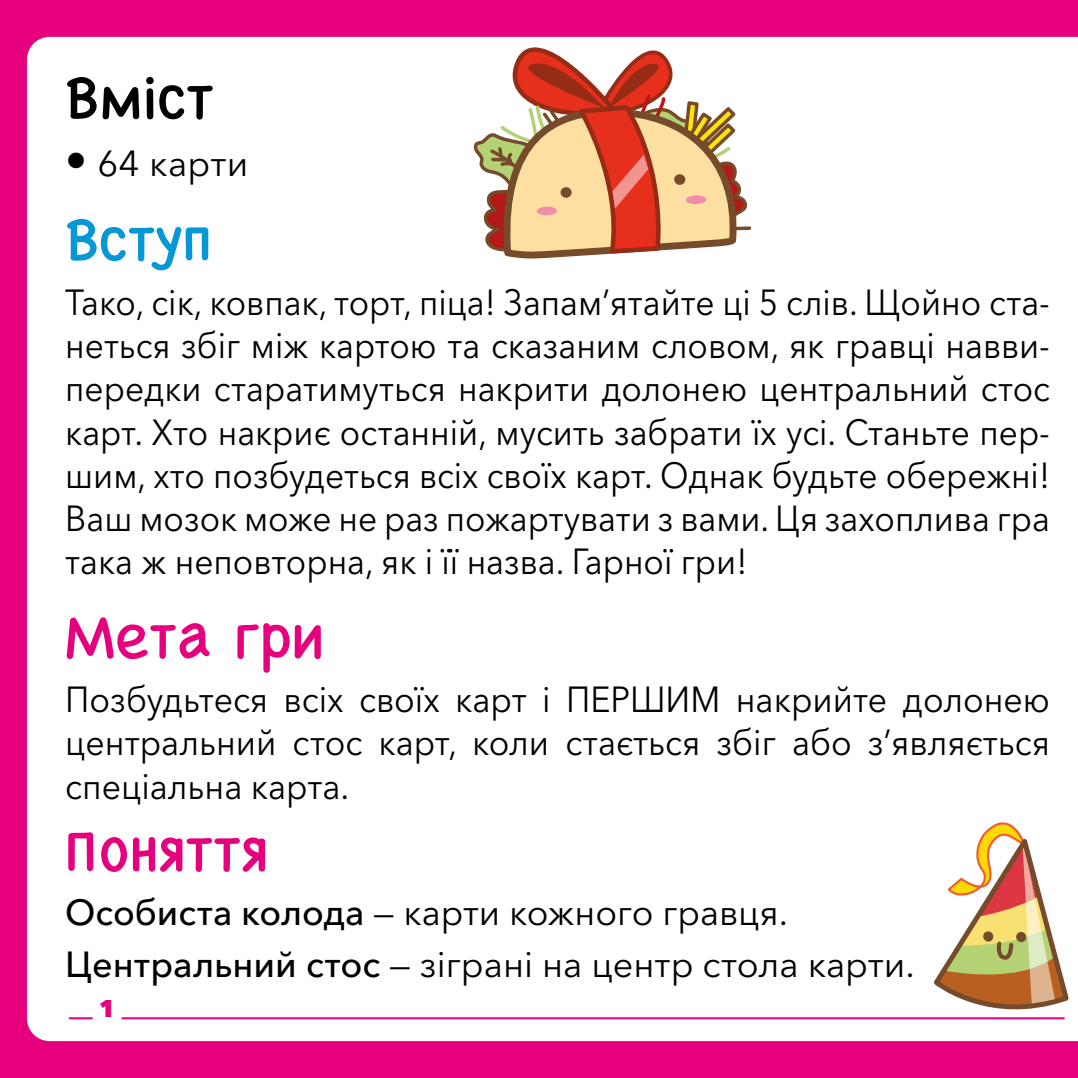
<style>
.page{position:relative;width:1078px;height:1078px;background:#fff}
.page>*{position:absolute;margin:0;border:0;box-sizing:border-box;transform-origin:0 0}
.t1{font:60px "Chalkboard SE";color:#e6007d}
.t2{font:60px "Chalkboard SE";color:#000}
.t3{font:60px "Chalkboard SE";color:#0698d6}
.t4{font:36px/43.2px "Avenir Next Cyr";color:#000;text-align:justify;scale:.93 1}
.t5{font:36px/43.2px "Avenir Next Cyr";color:#000;text-align:justify;scale:.94 1}
.t6{font:36px/52px "Avenir Next Cyr";color:#000}
.t7{font:800 24px "Avenir Next Cyr";color:#e6007d}
.s1{font-size:44px}
.s2{font-weight:500}
</style>
<div class="page">
<div style="left:0;top:0;width:1077px;height:1077px;background:#e6007d"></div>
<div style="left:27px;top:37px;width:1050px;height:1003px;background:#fff"></div>
<div style="left:500px;top:294px;width:239px;height:242px;background:#fff"></div>
<svg style="left:470px;top:36px;width:282px;height:258px"></svg>
<hr style="left:69px;top:1017px;width:24px;height:2px;background:#e6007d">
<hr style="left:121px;top:1017px;width:943px;height:2px;background:#e6007d">
<svg style="left:933px;top:805px;width:135px;height:219px"></svg>
<h1 class="t2" style="left:65px;top:45px;width:150px">Вміст</h1>
<p class="t6" style="left:65px;top:137px;width:185px"><span class="s1">•</span> 64 карти</p>
<h1 class="t3" style="left:65px;top:187px;width:148px">Вступ</h1>
<p class="t4" style="left:65px;top:280px;width:1060px">Тако, сік, ковпак, торт, піца! Запам’ятайте ці 5 слів. Щойно ста&shy;неться збіг між картою та сказаним словом, як гравці навви&shy;передки старатимуться накрити долонею центральний стос карт. Хто накриє останній, мусить забрати їх усі. Станьте пер&shy;шим, хто позбудеться всіх своїх карт. Однак будьте обережні!<br>Ваш мозок може не раз пожартувати з вами. Ця захоплива гра така ж неповторна, як і її назва. Гарної гри!</p>
<h1 class="t1" style="left:65px;top:584px;width:260px">Мета гри</h1>
<p class="t5" style="left:65px;top:678px;width:1048px">Позбудьтеся всіх своїх карт і ПЕРШИМ накрийте долонею центральний стос карт, коли стається збіг або з’являється спеціальна карта.</p>
<h1 class="t1" style="left:65px;top:797px;width:204px">Поняття</h1>
<p class="t6" style="left:65px;top:886px;width:850px"><span class="s2">Особиста колода</span> — карти кожного гравця.<br><span class="s2">Центральний стос</span> — зіграні на центр стола карти.</p>
<p class="t7" style="left:99px;top:993px;width:18px">1</p>
</div>
